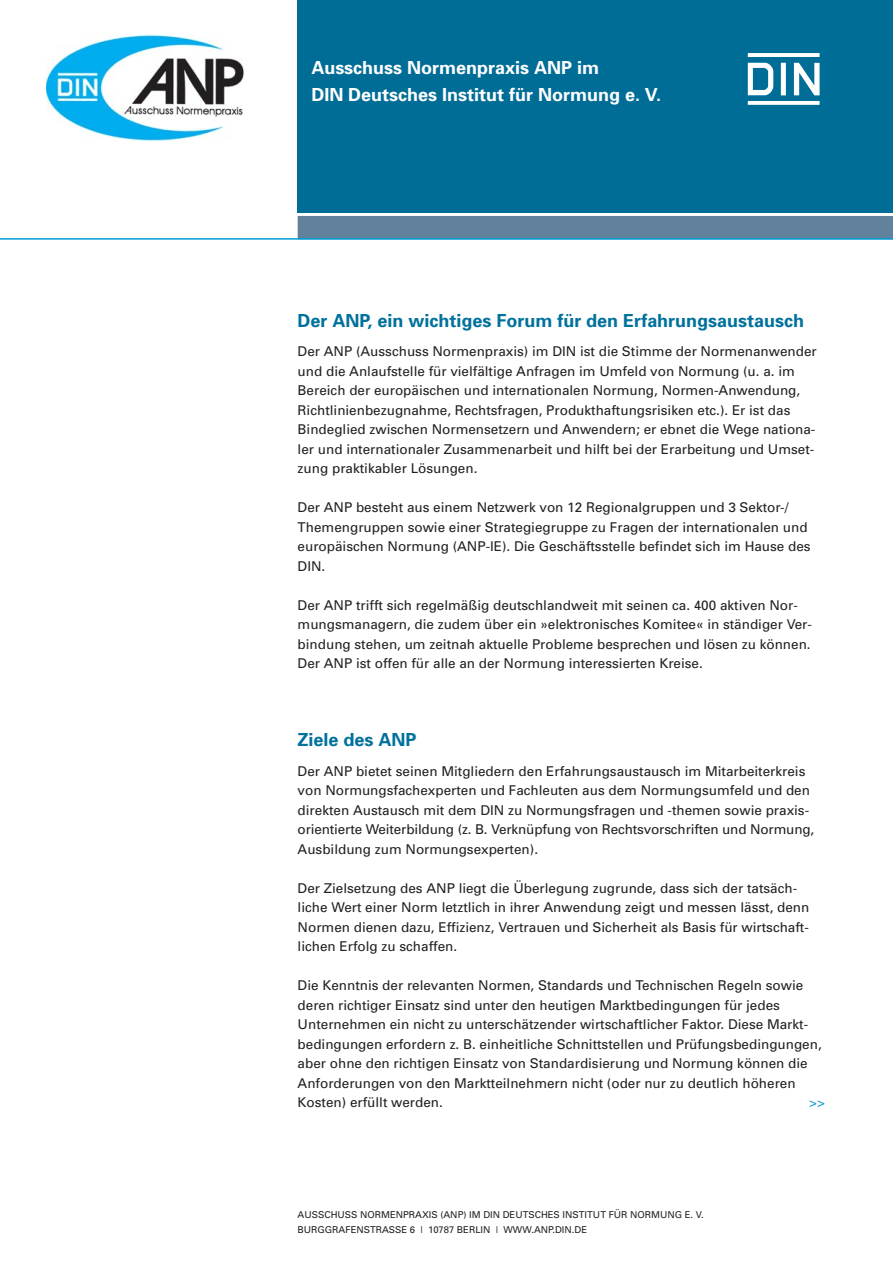
<style>
.page{position:relative;width:893px;height:1263px;background:#fff}
.page>*{position:absolute;margin:0;border:0;box-sizing:border-box;transform-origin:0 0}
.t1{font:700 18px "Univers";color:#00719c}
.t2{font:700 18px/27px "Univers";color:#fff}
.t3{font:13.5px/19.5px "Univers";color:#231f20}
.t4{font:13.5px "Univers";color:#0098d2}
.t5{font:9.45px/15px "Univers";color:#231f20}
</style>
<div class="page">
<div style="left:298px;top:0;width:595px;height:212px;background:#006d96"></div>
<img style="left:747px;top:53px;width:73px;height:52px">
<img style="left:46px;top:35px;width:198px;height:105px">
<div style="left:298px;top:216px;width:595px;height:23px;background:#61819c"></div>
<hr style="left:0;top:238px;width:893px;height:2px;background:#009fd5">
<h1 class="t2" style="left:311px;top:56px;width:351px">Ausschuss Normenpraxis ANP im<br>DIN Deutsches Institut für Normung e. V.</h1>
<h1 class="t1" style="left:298px;top:314px;width:508px">Der ANP, ein wichtiges Forum für den Erfahrungsaustausch</h1>
<p class="t3" style="left:298px;top:343px;width:521px">Der ANP (Ausschuss Normenpraxis) im DIN ist die Stimme der Normenanwender und die Anlaufstelle für vielfältige Anfragen im Umfeld von Normung (u. a. im Bereich der europäischen und internationalen Normung, Normen-Anwendung, Richtlinienbezugnahme, Rechtsfragen, Produkthaftungsrisiken etc.). Er ist das Bindeglied zwischen Normensetzern und Anwendern; er ebnet die Wege natio na - ler und internationaler Zusammenarbeit und hilft bei der Erarbeitung und Umset - zung praktikabler Lösungen.</p>
<p class="t3" style="left:298px;top:499px;width:514px">Der ANP besteht aus einem Netzwerk von 12 Regionalgruppen und 3 Sektor-/ Themengruppen sowie einer Strategiegruppe zu Fragen der internationalen und europäischen Normung (ANP-IE). Die Geschäftsstelle befindet sich im Hause des DIN.</p>
<p class="t3" style="left:298px;top:596px;width:516px">Der ANP trifft sich regelmäßig deutschlandweit mit seinen ca. 400 aktiven Nor - mungs managern, die zudem über ein »elektronisches Komitee« in ständiger Ver - bindung stehen, um zeitnah aktuelle Probleme besprechen und lösen zu können.<br>Der ANP ist offen für alle an der Normung interessierten Kreise.</p>
<h1 class="t1" style="left:298px;top:733px;width:120px">Ziele des ANP</h1>
<p class="t3" style="left:298px;top:762px;width:518px">Der ANP bietet seinen Mitgliedern den Erfahrungsaustausch im Mitarbeiterkreis von Normungsfachexperten und Fachleuten aus dem Normungsumfeld und den direkten Austausch mit dem DIN zu Normungsfragen und -themen sowie praxis - orientierte Weiterbildung (z. B. Verknüpfung von Rechtsvorschriften und Nor mung, Ausbildung zum Normungsexperten).</p>
<p class="t3" style="left:298px;top:879px;width:513px">Der Zielsetzung des ANP liegt die Überlegung zugrunde, dass sich der tatsäch&shy;liche Wert einer Norm letztlich in ihrer Anwendung zeigt und messen lässt, denn Normen dienen dazu, Effizienz, Vertrauen und Sicherheit als Basis für wirtschaft - lichen Erfolg zu schaffen.</p>
<p class="t3" style="left:298px;top:977px;width:526px">Die Kenntnis der relevanten Normen, Standards und Technischen Regeln sowie deren richtiger Einsatz sind unter den heutigen Marktbedingungen für jedes Unternehmen ein nicht zu unterschätzender wirtschaftlicher Faktor. Diese Markt - bedingungen erfordern z. B. einheitliche Schnittstellen und Prüfungsbedingungen, aber ohne den richtigen Einsatz von Standardisierung und Normung können die Anforderungen von den Marktteilnehmern nicht (oder nur zu deutlich höheren Kosten) erfüllt werden.</p>
<p class="t4" style="left:809px;top:1097px;width:17px">&gt;&gt;</p>
<p class="t5" style="left:298px;top:1208px;width:408px">AUSSCHUSS NORMENPRAXIS (ANP) IM DIN DEUTSCHES INSTITUT FÜR NORMUNG E. V.<br>BURGGRAFENSTRASSE 6 | 10787 BERLIN | WWW.ANP.DIN.DE</p>
</div>
